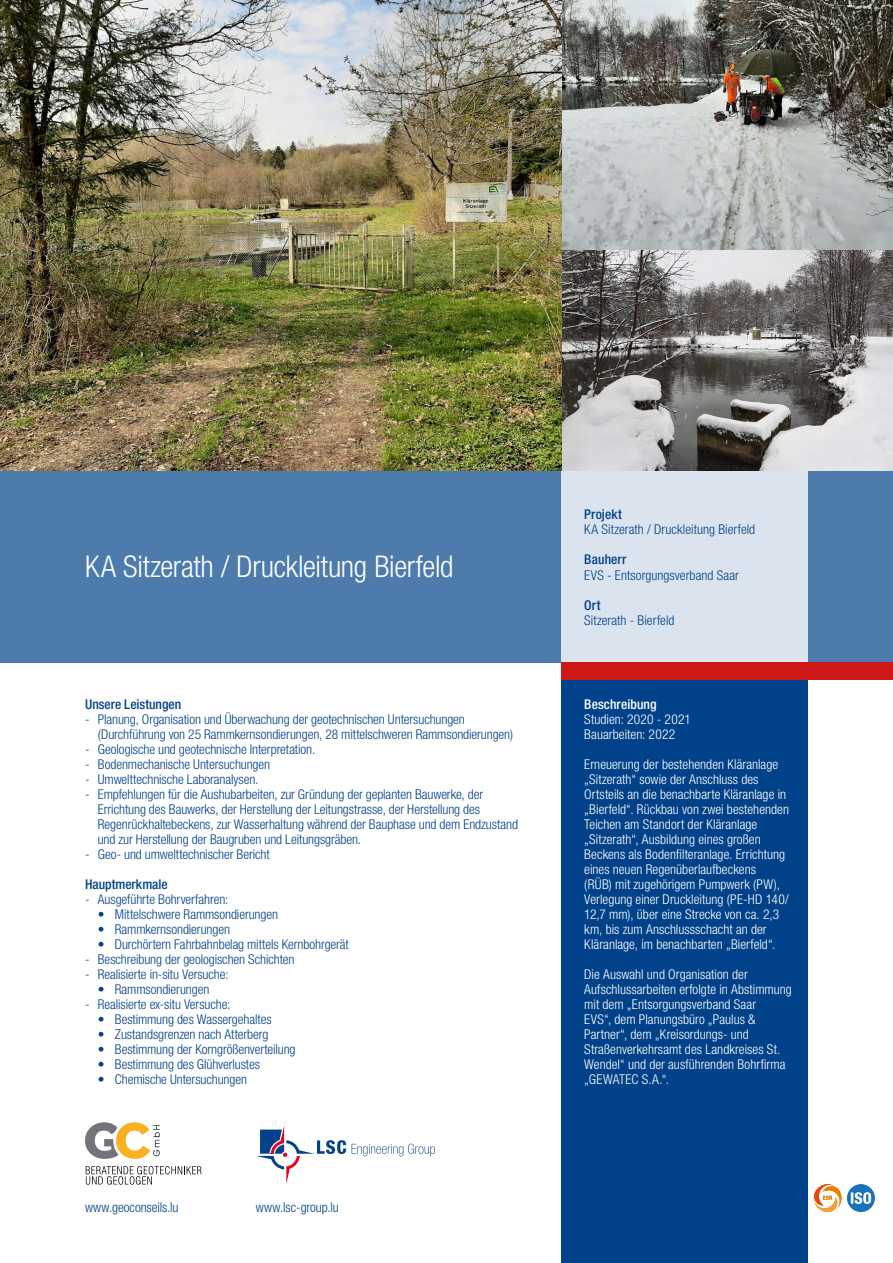
<style>
.page{position:relative;width:893px;height:1263px;background:#fff}
.page>*{position:absolute;margin:0;border:0;box-sizing:border-box;transform-origin:0 0}
.t1{font:300 condensed 30px "Helvetica Neue LT Pro";letter-spacing:-.01em;color:#fff}
.t2{font:300 condensed 13.5px/15px "Helvetica Neue LT Pro";letter-spacing:-.005em;color:#004289}
.t3{font:300 condensed 13.5px/15px "Helvetica Neue LT Pro";letter-spacing:.005em;color:#fff}
.t4{font:500 condensed 13.5px "Helvetica Neue LT Pro";letter-spacing:.005em;color:#004289}
.t5{font:500 condensed 13.5px "Helvetica Neue LT Pro";letter-spacing:.005em;color:#fff}
</style>
<div class="page">
<svg style="left:86px;top:1166px;width:116px;height:19px"></svg>
<svg style="left:85px;top:1122px;width:75px;height:37px"></svg>
<svg style="left:256px;top:1126px;width:90px;height:58px"></svg>
<svg style="left:352px;top:1144px;width:83px;height:12px"></svg>
<div style="left:561px;top:731px;width:247px;height:532px;background:#004289"></div>
<svg style="left:814px;top:1184px;width:28px;height:28px"></svg>
<div style="left:847px;top:1184px;width:28px;height:28px;background:#1a72b9;border-radius:50%"></div>
<svg style="left:851px;top:1192px;width:20px;height:12px"></svg>
<div style="left:561px;top:679px;width:247px;height:545px;background:#004289"></div>
<div style="left:0;top:471px;width:893px;height:191px;background:#4d7bac"></div>
<div style="left:561px;top:471px;width:247px;height:191px;background:#dbe4ee"></div>
<div style="left:561px;top:662px;width:332px;height:17px;background:#cd1719"></div>
<img style="left:0;top:0;width:893px;height:471px">
<p class="t1" style="left:85px;top:549px;width:370px">KA Sitzerath / Druckleitung Bierfeld</p>
<p class="t4" style="left:85px;top:696px;width:98px">Unsere Leistungen</p>
<p class="t2" style="left:98px;top:712px;width:417px;text-indent:-13px">- ---Planung, Organisation und Überwachung der geotechnischen Untersuchungen (Durchführung von 25 Rammkernsondierungen, 28 mittelschweren Rammsondierungen)</p>
<p class="t2" style="left:85px;top:742px;width:232px">- Geologische und geotechnische Interpretation.</p>
<p class="t2" style="left:85px;top:757px;width:187px">- Bodenmechanische Untersuchungen</p>
<p class="t2" style="left:85px;top:772px;width:175px">- Umwelttechnische Laboranalysen.</p>
<p class="t2" style="left:98px;top:787px;width:422px;text-indent:-13px">- Empfehlungen für die Aushubarbeiten, zur Gründung der geplanten Bauwerke, der Errichtung des Bauwerks, der Herstellung der Leitungstrasse, der Herstellung des Regenrückhaltebeckens, zur Wasserhaltung während der Bauphase und dem Endzustand und zur Herstellung der Baugruben und Leitungsgräben.</p>
<p class="t2" style="left:85px;top:847px;width:186px">- Geo- und umwelttechnischer Bericht</p>
<p class="t4" style="left:85px;top:876px;width:84px">Hauptmerkmale</p>
<p class="t2" style="left:85px;top:892px;width:145px">- Ausgeführte Bohrverfahren:</p>
<p class="t2" style="left:98px;top:907px;width:182px">• Mittelschwere Rammsondierungen</p>
<p class="t2" style="left:98px;top:922px;width:134px">• Rammkernsondierungen</p>
<p class="t2" style="left:98px;top:937px;width:253px">• Durchörtern Fahrbahnbelag mittels Kernbohrgerät</p>
<p class="t2" style="left:85px;top:952px;width:211px">- Beschreibung der geologischen Schichten</p>
<p class="t2" style="left:85px;top:967px;width:145px">- Realisierte in-situ Versuche:</p>
<p class="t2" style="left:98px;top:982px;width:113px">• Rammsondierungen</p>
<p class="t2" style="left:85px;top:997px;width:147px">- Realisierte ex-situ Versuche:</p>
<p class="t2" style="left:98px;top:1012px;width:175px">• Bestimmung des Wassergehaltes</p>
<p class="t2" style="left:98px;top:1027px;width:172px">• Zustandsgrenzen nach Atterberg</p>
<p class="t2" style="left:98px;top:1042px;width:199px">• Bestimmung der Korngrößenverteilung</p>
<p class="t2" style="left:98px;top:1057px;width:164px">• Bestimmung des Glühverlustes</p>
<p class="t2" style="left:98px;top:1072px;width:151px">• Chemische Untersuchungen</p>
<p class="t2" style="left:85px;top:1199px;width:95px">www.geoconseils.lu</p>
<p class="t2" style="left:256px;top:1199px;width:84px">www.lsc-group.lu</p>
<p class="t4" style="left:584px;top:507px;width:39px">Projekt</p>
<p class="t2" style="left:584px;top:522px;width:173px">KA Sitzerath / Druckleitung Bierfeld</p>
<p class="t4" style="left:584px;top:552px;width:44px">Bauherr</p>
<p class="t2" style="left:584px;top:567px;width:156px">EVS - Entsorgungsverband Saar</p>
<p class="t4" style="left:584px;top:597px;width:18px">Ort</p>
<p class="t2" style="left:584px;top:612px;width:92px">Sitzerath - Bierfeld</p>
<p class="t5" style="left:584px;top:696px;width:74px">Beschreibung</p>
<p class="t3" style="left:584px;top:712px;width:108px">Studien: 2020 - 2021</p>
<p class="t3" style="left:584px;top:727px;width:92px">Bauarbeiten: 2022</p>
<p class="t3" style="left:584px;top:757px;width:206px">Erneuerung der bestehenden Kläranlage „Sitzerath“ sowie der Anschluss des Ortsteils an die benachbarte Kläranlage in „Bierfeld“. Rückbau von zwei bestehenden Teichen am Standort der Kläranlage „Sitzerath“, Ausbildung eines großen Beckens als Bodenfilteranlage. Errichtung eines neuen Regenüberlaufbeckens<br>(RÜB) mit zugehörigem Pumpwerk (PW), Verlegung einer Druckleitung (PE-HD 140/ 12,7 mm), über eine Strecke von ca. 2,3 km, bis zum Anschlussschacht an der Kläranlage, im benachbarten „Bierfeld“.</p>
<p class="t3" style="left:584px;top:967px;width:209px">Die Auswahl und Organisation der Aufschlussarbeiten erfolgte in Abstimmung mit dem „Entsorgungsverband Saar<br>EVS“, dem Planungsbüro „Paulus &amp; Partner“, dem „Kreisordungs- und Straßenverkehrsamt des Landkreises St.<br>Wendel“ und der ausführenden Bohrfirma „GEWATEC S.A.“.</p>
</div>
